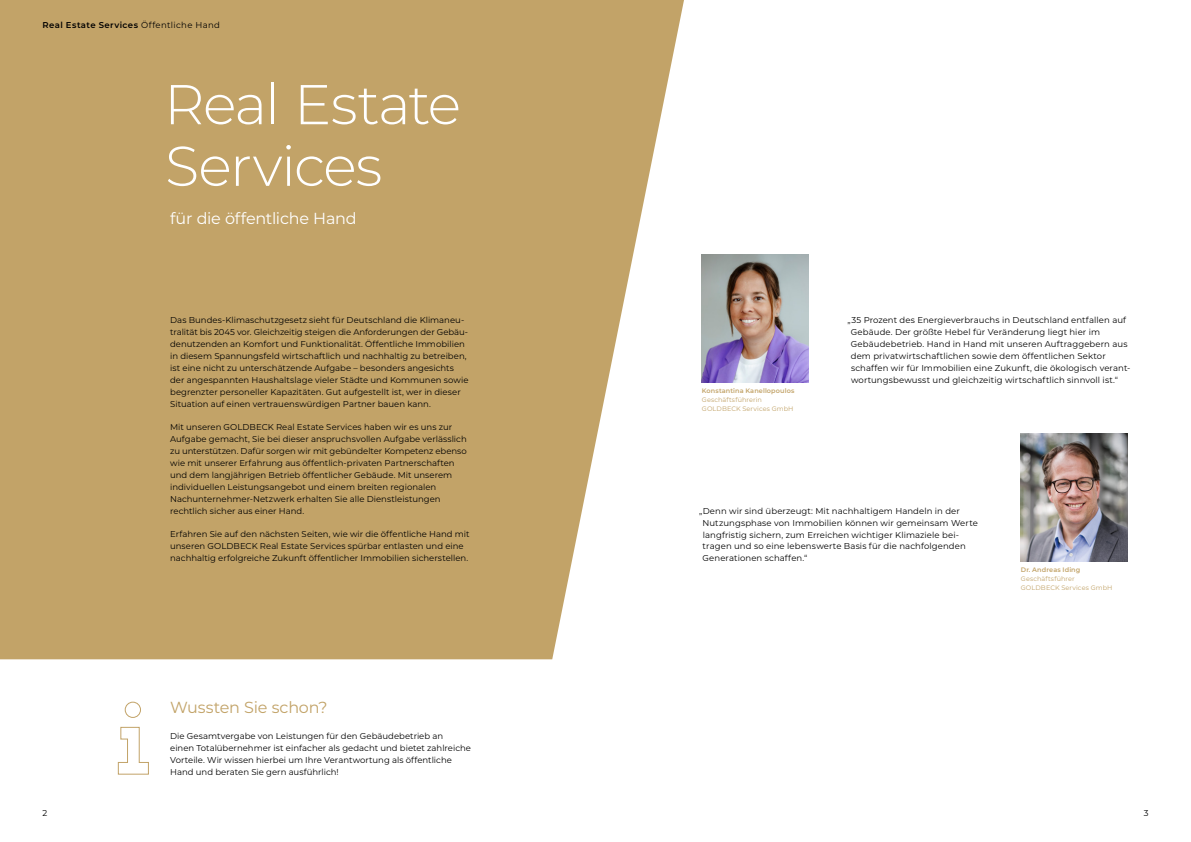
<style>
.page{position:relative;width:1191px;height:842px;background:#fff}
.page>*{position:absolute;margin:0;border:0;box-sizing:border-box;transform-origin:0 0}
.t1{font:300 56px/61.6px "Goldbeck Next";letter-spacing:-.03em;color:#fff}
.t2{font:16px "Goldbeck Next";letter-spacing:-.015em;color:#fff}
.t3{font:16px "Goldbeck Next";letter-spacing:-.015em;color:#c2a368}
.t4{font:8.5px/11.9px "Goldbeck Next";letter-spacing:.005em;color:#000}
.t5{font:600 8.5px "Goldbeck Next";letter-spacing:.05em;color:#000}
.t6{font:6.5px/9.1px "Goldbeck Next";letter-spacing:.015em;color:#c2a368}
.t7{font:600 6.5px "Goldbeck Next";letter-spacing:.015em;color:#c2a368}
.s1{font-weight:400}
</style>
<div class="page">
<svg style="left:0;top:0;width:684px;height:659px;background:#c7ab76"></svg>
<img style="left:1020px;top:434px;width:107px;height:127px">
<img style="left:702px;top:255px;width:106px;height:127px">
<svg style="left:117px;top:701px;width:32px;height:74px"></svg>
<p class="t5" style="left:43px;top:19px;width:179px">Real Estate Services <span class="s1">Öffentliche Hand</span></p>
<h1 class="t1" style="left:164px;top:72px;width:298px">Real Estate<br>Services</h1>
<h2 class="t2" style="left:170px;top:207px;width:188px">für die öffentliche Hand</h2>
<p class="t4" style="left:170px;top:314px;width:300px">Das Bundes-Klimaschutzgesetz sieht für Deutschland die Klimaneu&shy;tralität bis 2045 vor. Gleichzeitig steigen die Anforderungen der Gebäu&shy;denutzenden an Komfort und Funktionalität. Öffentliche Immobilien in diesem Spannungsfeld wirtschaftlich und nachhaltig zu betreiben, ist eine nicht zu unterschätzende Aufgabe – besonders angesichts der angespannten Haushaltslage vieler Städte und Kommunen sowie begrenzter personeller Kapazitäten. Gut aufgestellt ist, wer in dieser Situation auf einen vertrauenswürdigen Partner bauen kann.</p>
<p class="t4" style="left:170px;top:421px;width:298px">Mit unseren GOLDBECK Real Estate Services haben wir es uns zur Aufgabe gemacht, Sie bei dieser anspruchsvollen Aufgabe verlässlich zu unterstützen. Dafür sorgen wir mit gebündelter Kompetenz ebenso wie mit unserer Erfahrung aus öffentlich-privaten Partnerschaften und dem langjährigen Betrieb öffentlicher Gebäude. Mit unserem individuellen Leistungsangebot und einem breiten regionalen Nachunternehmer-Netzwerk erhalten Sie alle Dienstleistungen rechtlich sicher aus einer Hand.</p>
<p class="t4" style="left:170px;top:528px;width:301px">Erfahren Sie auf den nächsten Seiten, wie wir die öffentliche Hand mit unseren GOLDBECK Real Estate Services spürbar entlasten und eine nachhaltig erfolgreiche Zukunft öffentlicher Immobilien sicherstellen.</p>
<h2 class="t3" style="left:170px;top:696px;width:159px">Wussten Sie schon?</h2>
<p class="t4" style="left:170px;top:730px;width:302px">Die Gesamtvergabe von Leistungen für den Gebäudebetrieb an<br>einen Totalübernehmer ist einfacher als gedacht und bietet zahlreiche Vorteile. Wir wissen hierbei um Ihre Verantwortung als öffentliche Hand und beraten Sie gern ausführlich!</p>
<p class="t7" style="left:702px;top:386px;width:94px">Konstantina Kanellopoulos</p>
<p class="t6" style="left:702px;top:395px;width:93px">Geschäftsführerin<br>GOLDBECK Services GmbH</p>
<p class="t4" style="left:851px;top:314px;width:281px;text-indent:-3px">„35 Prozent des Energieverbrauchs in Deutschland entfallen auf Gebäude. Der größte Hebel für Veränderung liegt hier im Gebäudebetrieb. Hand in Hand mit unseren Auftraggebern aus dem privatwirtschaftlichen sowie dem öffentlichen Sektor schaffen wir für Immobilien eine Zukunft, die ökologisch verant&shy;wortungsbewusst und gleichzeitig wirtschaftlich sinnvoll ist.“</p>
<p class="t4" style="left:702px;top:504px;width:277px;text-indent:-3px">„Denn wir sind überzeugt: Mit nachhaltigem Handeln in der Nutzungsphase von Immobilien können wir gemeinsam Werte langfristig sichern, zum Erreichen wichtiger Klimaziele bei&shy;tragen und so eine lebenswerte Basis für die nachfolgenden Generationen schaffen.“</p>
<p class="t7" style="left:1020px;top:565px;width:61px">Dr. Andreas Iding</p>
<p class="t6" style="left:1020px;top:574px;width:93px">Geschäftsführer<br>GOLDBECK Services GmbH</p>
<p class="t4" style="left:43px;top:807px;width:6px">2</p>
<p class="t4" style="left:1143px;top:807px;width:6px">3</p>
</div>
